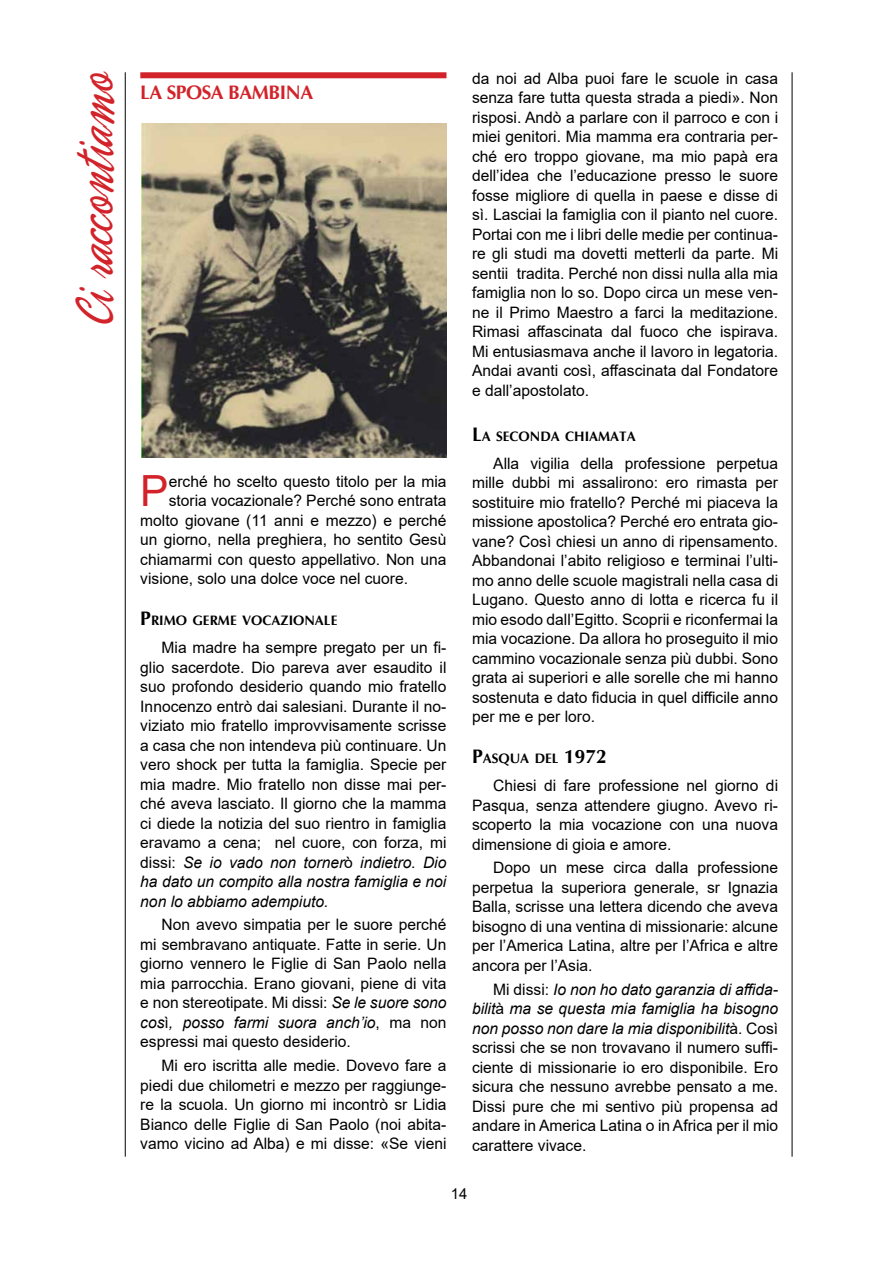
<style>
.page{position:relative;width:893px;height:1263px;background:#fff}
.page>*{position:absolute;margin:0;border:0;box-sizing:border-box;transform-origin:0 0}
.t1{font:57px "Phoenix Script FLF";color:#d2232a;scale:.7 1}
.t2{font:43.05px "Arial";color:#d2232a}
.t3{font:700 19.5px "Optima";letter-spacing:-.025em;color:#d2232a}
.t4{font:15.75px/19.5px "Arial";color:#000;text-align:justify}
.t5{font:15px "Arial";color:#000}
.t6{font:700 13.65px "Optima";color:#000}
.s1{font-size:19.5px}
.s2{font-style:italic}
</style>
<div class="page">
<hr style="left:792px;top:72px;width:1px;height:1085px;background:#000">
<hr style="left:125px;top:72px;width:1px;height:1085px;background:#000">
<div style="left:140px;top:72px;width:306px;height:6px;background:#d2232a"></div>
<img style="left:141px;top:123px;width:305px;height:334px">
<h1 class="t1" style="left:65px;top:328px;width:368px;rotate:-90deg">Ci raccontiamo</h1>
<p class="t3" style="left:140px;top:80px;width:174px">LA SPOSA BAMBINA</p>
<h2 class="t2" style="left:140px;top:462px;width:30px">P</h2>
<p class="t4" style="left:169px;top:471px;width:279px">erché ho scelto questo titolo per la mia</p>
<p class="t4" style="left:169px;top:491px;width:279px">storia vocazionale? Perché sono entrata</p>
<p class="t4" style="left:140px;top:510px;width:308px">molto giovane (11 anni e mezzo) e perché</p>
<p class="t4" style="left:140px;top:530px;width:308px">un giorno, nella preghiera, ho sentito Gesù</p>
<p class="t4" style="left:140px;top:549px;width:308px">chiamarmi con questo appellativo. Non una</p>
<p class="t4" style="left:140px;top:569px;width:269px">visione, solo una dolce voce nel cuore.</p>
<p class="t6" style="left:140px;top:612px;width:199px"><span class="s1">P</span>RIMO GERME VOCAZIONALE</p>
<p class="t4" style="left:140px;top:638px;width:308px;text-indent:21px">Mia madre ha sempre pregato per un fi&shy;glio sacerdote. Dio pareva aver esaudito il suo profondo desiderio quando mio fratello Innocenzo entrò dai salesiani. Durante il no&shy;viziato mio fratello improvvisamente scrisse a casa che non intendeva più continuare. Un vero shock per tutta la famiglia. Specie per mia madre. Mio fratello non disse mai per&shy;ché aveva lasciato. Il giorno che la mamma ci diede la notizia del suo rientro in famiglia eravamo a cena; nel cuore, con forza, mi dissi: <span class="s2">Se io vado non torner</span>ò <span class="s2">indietro. Dio ha dato un compito alla nostra famiglia e noi non lo abbiamo adempiuto.</span></p>
<p class="t4" style="left:140px;top:915px;width:308px;text-indent:21px">Non avevo simpatia per le suore perché mi sembravano antiquate. Fatte in serie. Un giorno vennero le Figlie di San Paolo nella mia parrocchia. Erano giovani, piene di vita e non stereotipate. Mi dissi: <span class="s2">Se le suore sono cos</span>ì<span class="s2">, posso farmi suora anch’io</span>, ma non espressi mai questo desiderio.</p>
<p class="t4" style="left:140px;top:1056px;width:308px;text-indent:21px">Mi ero iscritta alle medie. Dovevo fare a piedi due chilometri e mezzo per raggiunge&shy;re la scuola. Un giorno mi incontrò sr Lidia Bianco delle Figlie di San Paolo (noi abita&shy;vamo vicino ad Alba) e mi disse: «Se vieni</p>
<p class="t4" style="left:472px;top:68px;width:308px">da noi ad Alba puoi fare le scuole in casa senza fare tutta questa strada a piedi». Non risposi. Andò a parlare con il parroco e con i miei genitori. Mia mamma era contraria per&shy;ché ero troppo giovane, ma mio papà era dell’idea che l’educazione presso le suore fosse migliore di quella in paese e disse di sì. Lasciai la famiglia con il pianto nel cuore.<br>Portai con me i libri delle medie per continua&shy;re gli studi ma dovetti metterli da parte. Mi sentii tradita. Perché non dissi nulla alla mia famiglia non lo so. Dopo circa un mese ven&shy;ne il Primo Maestro a farci la meditazione.<br>Rimasi affascinata dal fuoco che ispirava.<br>Mi entusiasmava anche il lavoro in legatoria.<br>Andai avanti così, affascinata dal Fondatore e dall’apostolato.</p>
<p class="t6" style="left:472px;top:427px;width:165px"><span class="s1">L</span>A SECONDA CHIAMATA</p>
<p class="t4" style="left:472px;top:453px;width:308px;text-indent:21px">Alla vigilia della professione perpetua mille dubbi mi assalirono: ero rimasta per sostituire mio fratello? Perché mi piaceva la missione apostolica? Perché ero entrata gio&shy;vane? Così chiesi un anno di ripensamento.<br>Abbandonai l’abito religioso e terminai l’ulti&shy;mo anno delle scuole magistrali nella casa di Lugano. Questo anno di lotta e ricerca fu il mio esodo dall’Egitto. Scoprii e riconfermai la mia vocazione. Da allora ho proseguito il mio cammino vocazionale senza più dubbi. Sono grata ai superiori e alle sorelle che mi hanno sostenuta e dato fiducia in quel difficile anno per me e per loro.</p>
<p class="t6" style="left:472px;top:750px;width:136px"><span class="s1">P</span>ASQUA DEL <span class="s1">1972</span></p>
<p class="t4" style="left:472px;top:776px;width:308px;text-indent:21px">Chiesi di fare professione nel giorno di Pasqua, senza attendere giugno. Avevo ri&shy;scoperto la mia vocazione con una nuova dimensione di gioia e amore.</p>
<p class="t4" style="left:472px;top:858px;width:308px;text-indent:21px">Dopo un mese circa dalla professione perpetua la superiora generale, sr Ignazia Balla, scrisse una lettera dicendo che aveva bisogno di una ventina di missionarie: alcune per l’America Latina, altre per l’Africa e altre ancora per l’Asia.</p>
<p class="t4" style="left:472px;top:979px;width:308px;text-indent:21px">Mi dissi: <span class="s2">Io non ho dato garanzia di affida&shy;bilit</span>à <span class="s2">ma se questa mia famiglia ha bisogno non posso non dare la mia disponibilit</span>à. Così scrissi che se non trovavano il numero suffi&shy;ciente di missionarie io ero disponibile. Ero sicura che nessuno avrebbe pensato a me.<br>Dissi pure che mi sentivo più propensa ad andare in America Latina o in Africa per il mio carattere vivace.</p>
<p class="t5" style="left:451px;top:1183px;width:18px">14</p>
</div>
